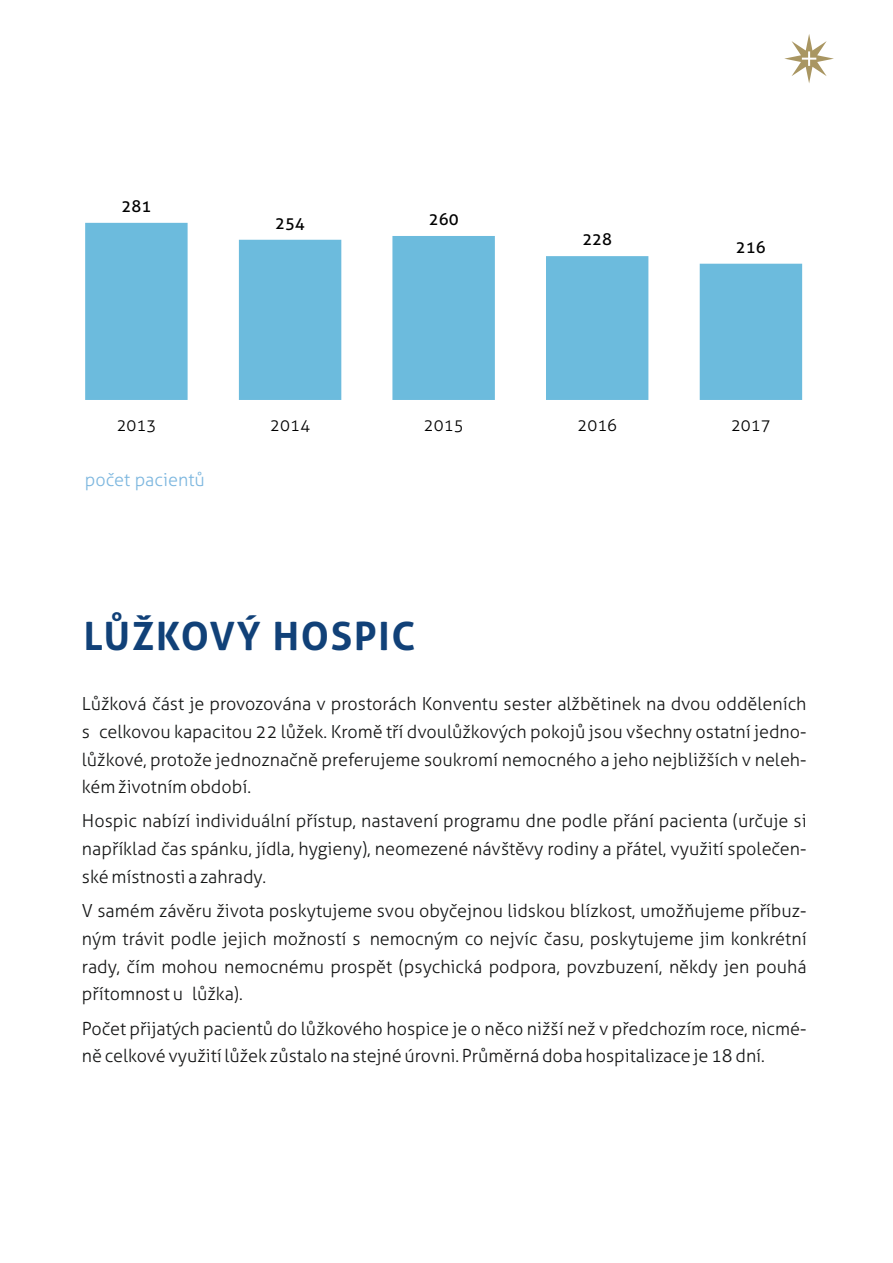
<style>
.page{position:relative;width:893px;height:1263px;background:#fff}
.page>*{position:absolute;margin:0;border:0;box-sizing:border-box;transform-origin:0 0}
.t1{font:700 39px "Aller";letter-spacing:.045em;color:#114178}
.t2{font:300 18px/27.8px "Aller";color:#151616;text-align:justify}
.t3{font:300 18px "Aller";color:#7db7df}
.t4{font:300 16.5px "Aller";color:#000}
.t5{font:16.5px "Aller";color:#000}
</style>
<div class="page">
<svg style="left:784px;top:34px;width:50px;height:49px"></svg>
<svg style="left:85px;top:223px;width:717px;height:177px;fill:#6cbbdd"></svg>
<p class="t5" style="left:122px;top:200px;width:31px">281</p>
<p class="t5" style="left:275px;top:217px;width:31px">254</p>
<p class="t5" style="left:429px;top:213px;width:31px">260</p>
<p class="t5" style="left:582px;top:233px;width:31px">228</p>
<p class="t5" style="left:736px;top:241px;width:31px">216</p>
<p class="t4" style="left:117px;top:418px;width:41px">2013</p>
<p class="t4" style="left:270px;top:418px;width:41px">2014</p>
<p class="t4" style="left:424px;top:418px;width:41px">2015</p>
<p class="t4" style="left:577px;top:418px;width:41px">2016</p>
<p class="t4" style="left:731px;top:418px;width:41px">2017</p>
<p class="t3" style="left:85px;top:473px;width:121px">počet pacientů</p>
<h1 class="t1" style="left:84px;top:621px;width:333px">LŮŽKOVÝ HOSPIC</h1>
<p class="t2" style="left:82px;top:692px;width:726px">Lůžková část je provozována v prostorách Konventu sester alžbětinek na dvou odděleních s celkovou kapacitou 22 lůžek. Kromě tří dvoulůžkových pokojů jsou všechny ostatní jedno&shy;lůžkové, protože jednoznačně preferujeme soukromí nemocného a jeho nejbližších v neleh&shy;kém životním období.</p>
<p class="t2" style="left:82px;top:809px;width:726px">Hospic nabízí individuální přístup, nastavení programu dne podle přání pacienta (určuje si například čas spánku, jídla, hygieny), neomezené návštěvy rodiny a přátel, využití společen&shy;ské místnosti a zahrady.</p>
<p class="t2" style="left:82px;top:899px;width:726px">V samém závěru života poskytujeme svou obyčejnou lidskou blízkost, umožňujeme příbuz&shy;ným trávit podle jejich možností s nemocným co nejvíc času, poskytujeme jim konkrétní rady, čím mohou nemocnému prospět (psychická podpora, povzbuzení, někdy jen pouhá přítomnost u lůžka).</p>
<p class="t2" style="left:82px;top:1016px;width:726px">Počet přijatých pacientů do lůžkového hospice je o něco nižší než v předchozím roce, nicmé&shy;ně celkové využití lůžek zůstalo na stejné úrovni. Průměrná doba hospitalizace je 18 dní.</p>
</div>
